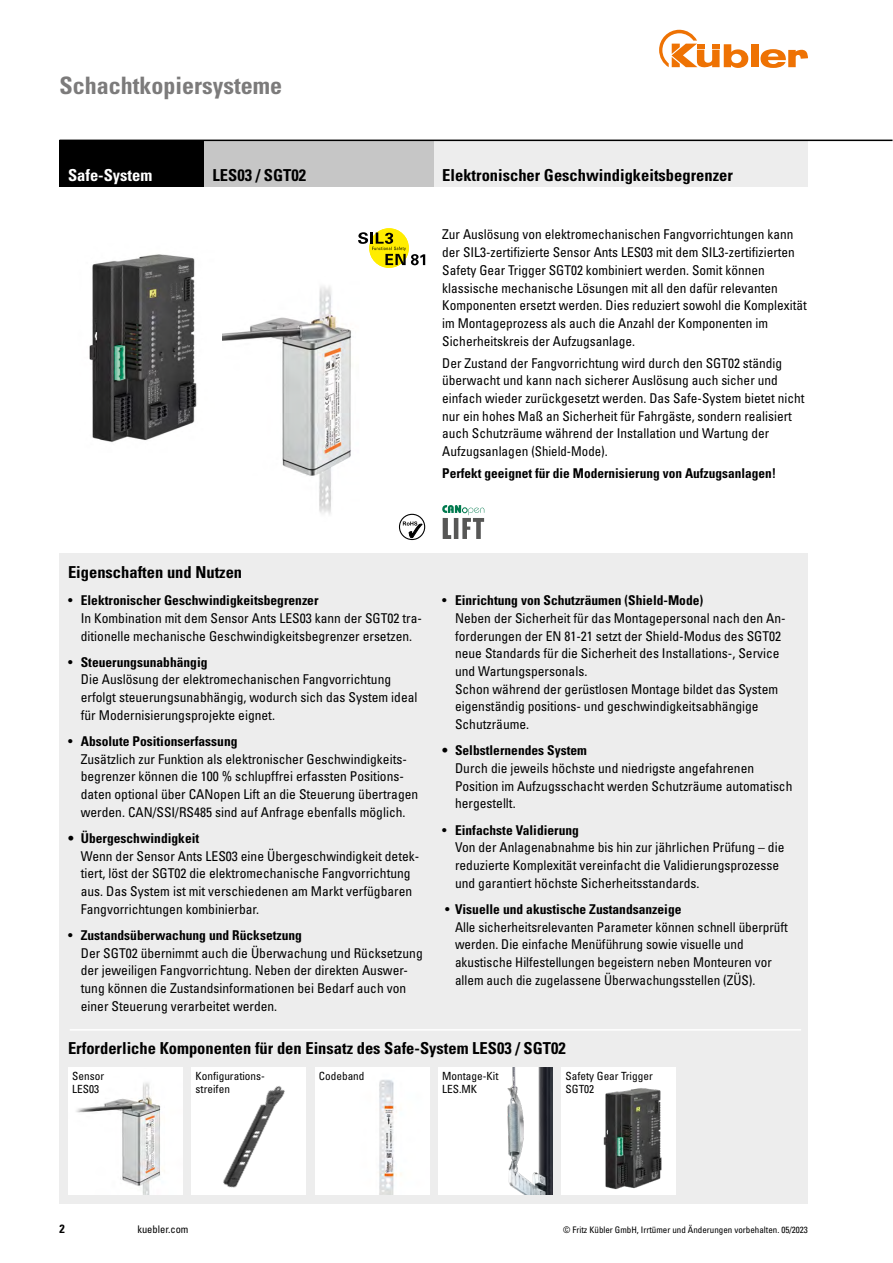
<style>
.page{position:relative;width:893px;height:1263px;background:#fff}
.page>*{position:absolute;margin:0;border:0;box-sizing:border-box;transform-origin:0 0}
.Kapitel{font:700 condensed 24px "Univers LT Std";color:#7c7b7b}
.Bestellschlüssel{font:700 condensed 16.5px "Univers LT Std";color:#000}
.t1{font:700 condensed 16.5px "Univers LT Std";color:#fff}
.Bestellschlüssel-2{font:condensed 13.5px/17.7px "Univers LT Std";color:#000}
._9_Text_fett{font:condensed 13.5px/17.7px "Univers LT Std";color:#000}
.Bestellschlüssel-3{font:700 condensed 13.5px "Univers LT Std";color:#000}
._9_Text_fett-2{font:700 condensed 13.5px "Univers LT Std";color:#000}
.t2{font:700 condensed 12px "Univers LT Std";color:#000}
.Bestellschlüssel-4{font:condensed 11.25px "Univers LT Std";color:#000}
.t3{font:condensed 10.5px "Univers LT Std";color:#000}
.t4{font:condensed 9px "Univers LT Std";color:#000}
.s1{font-weight:400}
</style>
<div class="page">
<div style="left:751px;top:44px;width:7px;height:23px;background:#ee7203"></div>
<svg style="left:760px;top:49px;width:48px;height:19px"></svg>
<svg style="left:659px;top:30px;width:89px;height:38px"></svg>
<img style="left:223px;top:286px;width:128px;height:229px">
<div style="left:60px;top:553px;width:748px;height:650px;background:#ededed"></div>
<svg style="left:442px;top:505px;width:42px;height:34px"></svg>
<svg style="left:369px;top:228px;width:40px;height:40px"></svg>
<svg style="left:358px;top:232px;width:67px;height:33px"></svg>
<svg style="left:399px;top:514px;width:26px;height:26px"></svg>
<img style="left:89px;top:254px;width:108px;height:189px">
<hr style="left:70px;top:1029px;width:731px;height:1px;background:#fff">
<img style="left:68px;top:1069px;width:115px;height:126px">
<div style="left:561px;top:1067px;width:115px;height:128px;background:#fff"></div>
<img style="left:603px;top:1088px;width:59px;height:102px">
<div style="left:315px;top:1067px;width:114px;height:128px;background:#fff"></div>
<img style="left:379px;top:1079px;width:23px;height:116px">
<div style="left:438px;top:1067px;width:115px;height:128px;background:#fff"></div>
<img style="left:507px;top:1067px;width:46px;height:128px">
<img style="left:191px;top:1067px;width:115px;height:128px">
<div style="left:434px;top:140px;width:374px;height:47px;background:#ededed"></div>
<div style="left:60px;top:140px;width:144px;height:47px;background:#000"></div>
<div style="left:204px;top:140px;width:230px;height:47px;background:#c6c6c6"></div>
<hr style="left:60px;top:140px;width:832px;height:1px;background:#000">
<p class="Kapitel" style="left:60px;top:71px;width:224px">Schachtkopiersysteme</p>
<p class="t1" style="left:68px;top:165px;width:86px">Safe-System</p>
<p class="Bestellschlüssel" style="left:213px;top:165px;width:95px">LES03 / SGT02</p>
<p class="Bestellschlüssel" style="left:442px;top:165px;width:292px">Elektronischer Geschwindigkeitsbegrenzer</p>
<p class="_9_Text_fett" style="left:442px;top:226px;width:366px">Zur Auslösung von elektromechanischen Fangvorrichtungen kann der SIL3-zertifizierte Sensor Ants LES03 mit dem SIL3-zertifizierten Safety Gear Trigger SGT02 kombiniert werden. Somit können klassische mechanische Lösungen mit all den dafür relevanten Komponenten ersetzt werden. Dies reduziert sowohl die Komplexität im Montageprozess als auch die Anzahl der Komponenten im Sicherheitskreis der Aufzugsanlage.</p>
<p class="_9_Text_fett" style="left:442px;top:354px;width:364px">Der Zustand der Fangvorrichtung wird durch den SGT02 ständig überwacht und kann nach sicherer Auslösung auch sicher und einfach wieder zurückgesetzt werden. Das Safe-System bietet nicht nur ein hohes Maß an Sicherheit für Fahrgäste, sondern realisiert auch Schutzräume während der Installation und Wartung der Aufzugsanlagen (Shield-Mode).</p>
<p class="_9_Text_fett-2" style="left:442px;top:465px;width:336px">Perfekt geeignet für die Modernisierung von Aufzugsanlagen!</p>
<p class="Bestellschlüssel" style="left:68px;top:561px;width:176px">Eigenschaften und Nutzen</p>
<p class="Bestellschlüssel-3" style="left:68px;top:592px;width:252px"><span class="s1">•</span> Elektronischer Geschwindigkeitsbegrenzer</p>
<p class="Bestellschlüssel-2" style="left:81px;top:609px;width:343px">In Kombination mit dem Sensor Ants LES03 kann der SGT02 tra&shy;ditionelle mechanische Geschwindigkeitsbegrenzer ersetzen.</p>
<p class="Bestellschlüssel-3" style="left:68px;top:654px;width:141px"><span class="s1">•</span> Steuerungsunabhängig</p>
<p class="Bestellschlüssel-2" style="left:81px;top:671px;width:338px">Die Auslösung der elektromechanischen Fangvorrichtung erfolgt steuerungsunabhängig, wodurch sich das System ideal für Modernisierungsprojekte eignet.</p>
<p class="Bestellschlüssel-3" style="left:68px;top:733px;width:171px"><span class="s1">•</span> Absolute Positionserfassung</p>
<p class="Bestellschlüssel-2" style="left:81px;top:750px;width:339px">Zusätzlich zur Funktion als elektronischer Geschwindigkeits&shy;begrenzer können die 100 % schlupffrei erfassten Positions&shy;daten optional über CANopen Lift an die Steuerung übertragen werden. CAN/SSI/RS485 sind auf Anfrage ebenfalls möglich.</p>
<p class="Bestellschlüssel-3" style="left:68px;top:830px;width:133px">• Übergeschwindigkeit</p>
<p class="Bestellschlüssel-2" style="left:81px;top:847px;width:340px">Wenn der Sensor Ants LES03 eine Übergeschwindigkeit detek&shy;tiert, löst der SGT02 die elektromechanische Fangvorrichtung aus. Das System ist mit verschiedenen am Markt verfügbaren Fangvorrichtungen kombinierbar.</p>
<p class="Bestellschlüssel-3" style="left:68px;top:927px;width:235px"><span class="s1">•</span> Zustandsüberwachung und Rücksetzung</p>
<p class="Bestellschlüssel-2" style="left:81px;top:944px;width:343px">Der SGT02 übernimmt auch die Überwachung und Rücksetzung der jeweiligen Fangvorrichtung. Neben der direkten Auswer&shy;tung können die Zustandsinformationen bei Bedarf auch von einer Steuerung verarbeitet werden.</p>
<p class="Bestellschlüssel-3" style="left:442px;top:592px;width:263px"><span class="s1">•</span> Einrichtung von Schutzräumen (Shield-Mode)</p>
<p class="Bestellschlüssel-2" style="left:455px;top:609px;width:332px">Neben der Sicherheit für das Montagepersonal nach den An&shy;forderungen der EN 81-21 setzt der Shield-Modus des SGT02 neue Standards für die Sicherheit des Installations-, Service und Wartungspersonals.<br>Schon während der gerüstlosen Montage bildet das System eigenständig positions- und geschwindigkeitsabhängige Schutzräume.</p>
<p class="Bestellschlüssel-3" style="left:442px;top:742px;width:146px">• Selbstlernendes System</p>
<p class="Bestellschlüssel-2" style="left:455px;top:759px;width:339px">Durch die jeweils höchste und niedrigste angefahrenen<br>Position im Aufzugsschacht werden Schutzräume automatisch hergestellt.</p>
<p class="Bestellschlüssel-3" style="left:442px;top:821px;width:138px"><span class="s1">•</span> Einfachste Validierung</p>
<p class="Bestellschlüssel-2" style="left:455px;top:838px;width:331px">Von der Anlagenabnahme bis hin zur jährlichen Prüfung – die reduzierte Komplexität vereinfacht die Validierungsprozesse und garantiert höchste Sicherheitsstandards.</p>
<p class="Bestellschlüssel-3" style="left:445px;top:901px;width:238px"><span class="s1">•</span> Visuelle und akustische Zustandsanzeige</p>
<p class="Bestellschlüssel-2" style="left:455px;top:918px;width:334px">Alle sicherheitsrelevanten Parameter können schnell überprüft werden. Die einfache Menüführung sowie visuelle und akustische Hilfestellungen begeistern neben Monteuren vor allem auch die zugelassene Überwachungsstellen (ZÜS).</p>
<p class="Bestellschlüssel" style="left:68px;top:1038px;width:499px">Erforderliche Komponenten für den Einsatz des Safe-System LES03 / SGT02</p>
<p class="Bestellschlüssel-4" style="left:72px;top:1069px;width:33px">Sensor</p>
<p class="Bestellschlüssel-4" style="left:72px;top:1082px;width:28px">LES03</p>
<p class="Bestellschlüssel-4" style="left:319px;top:1069px;width:47px">Codeband</p>
<p class="Bestellschlüssel-4" style="left:566px;top:1069px;width:89px">Safety Gear Trigger</p>
<p class="Bestellschlüssel-4" style="left:566px;top:1082px;width:30px">SGT02</p>
<p class="Bestellschlüssel-4" style="left:196px;top:1069px;width:71px">Konfigurations-</p>
<p class="Bestellschlüssel-4" style="left:196px;top:1082px;width:36px">streifen</p>
<p class="Bestellschlüssel-4" style="left:442px;top:1069px;width:58px">Montage-Kit</p>
<p class="Bestellschlüssel-4" style="left:442px;top:1082px;width:36px">LES.MK</p>
<p class="t2" style="left:60px;top:1221px;width:7px">2</p>
<p class="t3" style="left:137px;top:1223px;width:53px">kuebler.com</p>
<p class="t4" style="left:563px;top:1224px;width:246px">© Fritz Kübler GmbH, Irrtümer und Änderungen vorbehalten. 05/2023</p>
</div>
